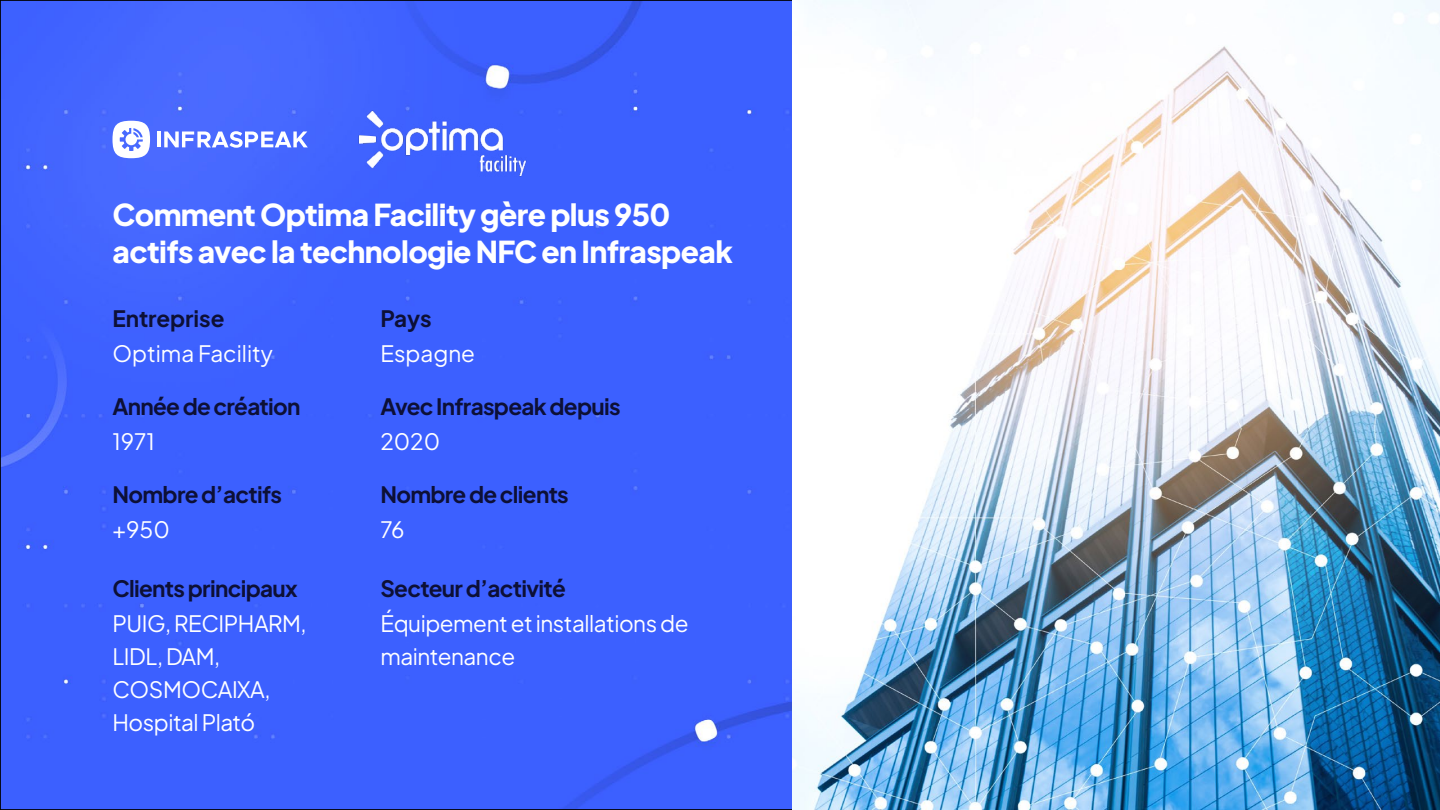
<style>
.page{position:relative;width:1440px;height:810px;background:#fff}
.page>*{position:absolute;margin:0;border:0;box-sizing:border-box;transform-origin:0 0}
.t1{font:800 30px/37.5px "Plus Jakarta Sans";letter-spacing:-.02em;color:#fff}
.t2{font:700 22.5px "Plus Jakarta Sans";letter-spacing:-.03em;color:#0d1036}
.t3{font:22.5px/33.1px "Plus Jakarta Sans";letter-spacing:-.02em;color:#fff}
.t4{font:22.5px "Plus Jakarta Sans";color:#fff}
.t5{font:700 22.5px "Plus Jakarta Sans";letter-spacing:-.005em;color:#0d1036}
</style>
<div class="page">
<img style="left:2px;top:2px;width:790px;height:806px">
<img style="left:792px;top:0;width:648px;height:810px">
<img style="left:358px;top:110px;width:169px;height:66px">
<svg style="left:112px;top:121px;width:38px;height:37px"></svg>
<hr style="left:158px;top:131px;width:3px;height:16px;background:#fff">
<svg style="left:164px;top:131px;width:144px;height:17px"></svg>
<h1 class="t1" style="left:112px;top:193px;width:622px">Comment Optima Facility gère plus 950 actifs avec la technologie NFC en Infraspeak</h1>
<p class="t5" style="left:112px;top:301px;width:113px">Entreprise</p>
<p class="t4" style="left:112px;top:335px;width:162px">Optima Facility</p>
<p class="t2" style="left:112px;top:388px;width:189px">Année de création</p>
<p class="t3" style="left:112px;top:423px;width:44px">1971</p>
<p class="t2" style="left:112px;top:476px;width:171px">Nombre d’actifs</p>
<p class="t3" style="left:112px;top:511px;width:59px">+950</p>
<p class="t2" style="left:112px;top:571px;width:187px">Clients principaux</p>
<p class="t3" style="left:112px;top:605px;width:196px">PUIG, RECIPHARM,<br>LIDL, DAM,<br>COSMOCAIXA,<br>Hospital Plató</p>
<p class="t2" style="left:380px;top:301px;width:53px">Pays</p>
<p class="t4" style="left:380px;top:335px;width:96px">Espagne</p>
<p class="t2" style="left:380px;top:388px;width:242px">Avec Infraspeak depuis</p>
<p class="t3" style="left:380px;top:423px;width:61px">2020</p>
<p class="t2" style="left:380px;top:476px;width:190px">Nombre de clients</p>
<p class="t3" style="left:380px;top:511px;width:26px">76</p>
<p class="t2" style="left:380px;top:571px;width:187px">Secteur d’activité</p>
<p class="t3" style="left:380px;top:605px;width:310px">Équipement et installations de maintenance</p>
</div>
